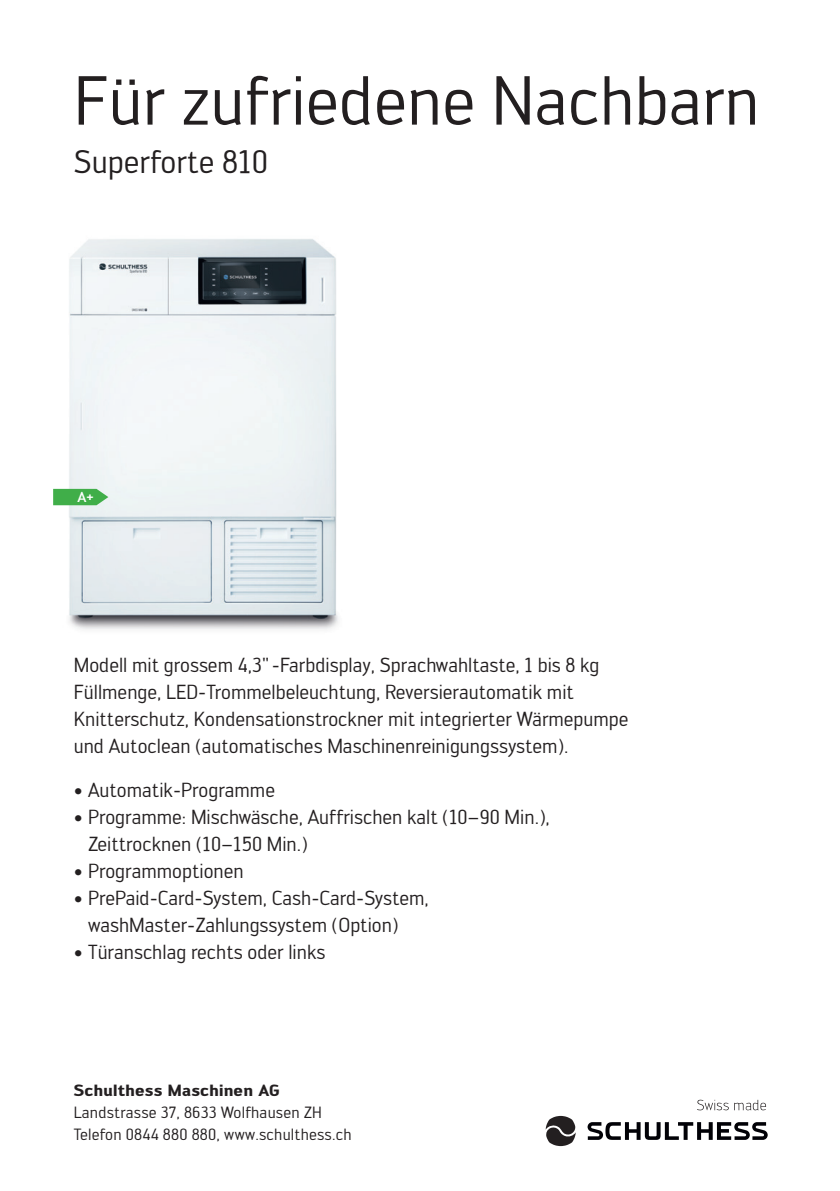
<style>
.page{position:relative;width:840px;height:1191px;background:#fff}
.page>*{position:absolute;margin:0;border:0;box-sizing:border-box;transform-origin:0 0}
.t1{font:68px "Engel";color:#231f20}
.t2{font:32px "Engel";color:#231f20}
.t3{font:20px/27px "Engel";color:#231f20}
.t4{font:16px/22px "Engel";letter-spacing:.01em;color:#231f20}
.t5{font:700 16px "Engel";letter-spacing:.01em;color:#231f20}
.t6{font:500 14.2px "Engel";color:#fff}
.s1{font-weight:700;font-size:10.6px}
</style>
<div class="page">
<img style="left:53px;top:239px;width:285px;height:391px">
<svg style="left:53px;top:489px;width:55px;height:16px"></svg>
<svg style="left:587px;top:1122px;width:180px;height:17px"></svg>
<svg style="left:545px;top:1116px;width:30px;height:30px"></svg>
<svg style="left:697px;top:1099px;width:68px;height:11px"></svg>
<h1 class="t1" style="left:74px;top:62px;width:686px">Für zufriedene Nachbarn</h1>
<h2 class="t2" style="left:74px;top:143px;width:196px">Superforte 810</h2>
<p class="t6" style="left:77px;top:488px;width:18px">A<span class="s1">+</span></p>
<p class="t3" style="left:74px;top:651px;width:556px">Modell mit grossem 4,3" -Farbdisplay, Sprachwahltaste, 1 bis 8 kg Füllmenge, LED-Trommelbeleuchtung, Reversierautomatik mit Knitterschutz, Kondensationstrockner mit integrierter Wärmepumpe und Autoclean (automatisches Maschinenreinigungssystem).</p>
<p class="t3" style="left:74px;top:776px;width:203px">• Automatik-Programme</p>
<p class="t3" style="left:88px;top:803px;width:463px;text-indent:-14px">• Programme: Mischwäsche, Auffrischen kalt (10–90 Min.),<br>Zeittrocknen (10–150 Min.)</p>
<p class="t3" style="left:74px;top:857px;width:171px">• Programmoptionen</p>
<p class="t3" style="left:88px;top:884px;width:342px;text-indent:-14px">• PrePaid-Card-System, Cash-Card-System, washMaster-Zahlungssystem (Option)</p>
<p class="t3" style="left:74px;top:938px;width:253px">• Türanschlag rechts oder links</p>
<p class="t5" style="left:74px;top:1080px;width:207px">Schulthess Maschinen AG</p>
<p class="t4" style="left:74px;top:1101px;width:279px">Landstrasse 37, 8633 Wolfhausen ZH<br>Telefon 0844 880 880, www.schulthess.ch</p>
</div>
